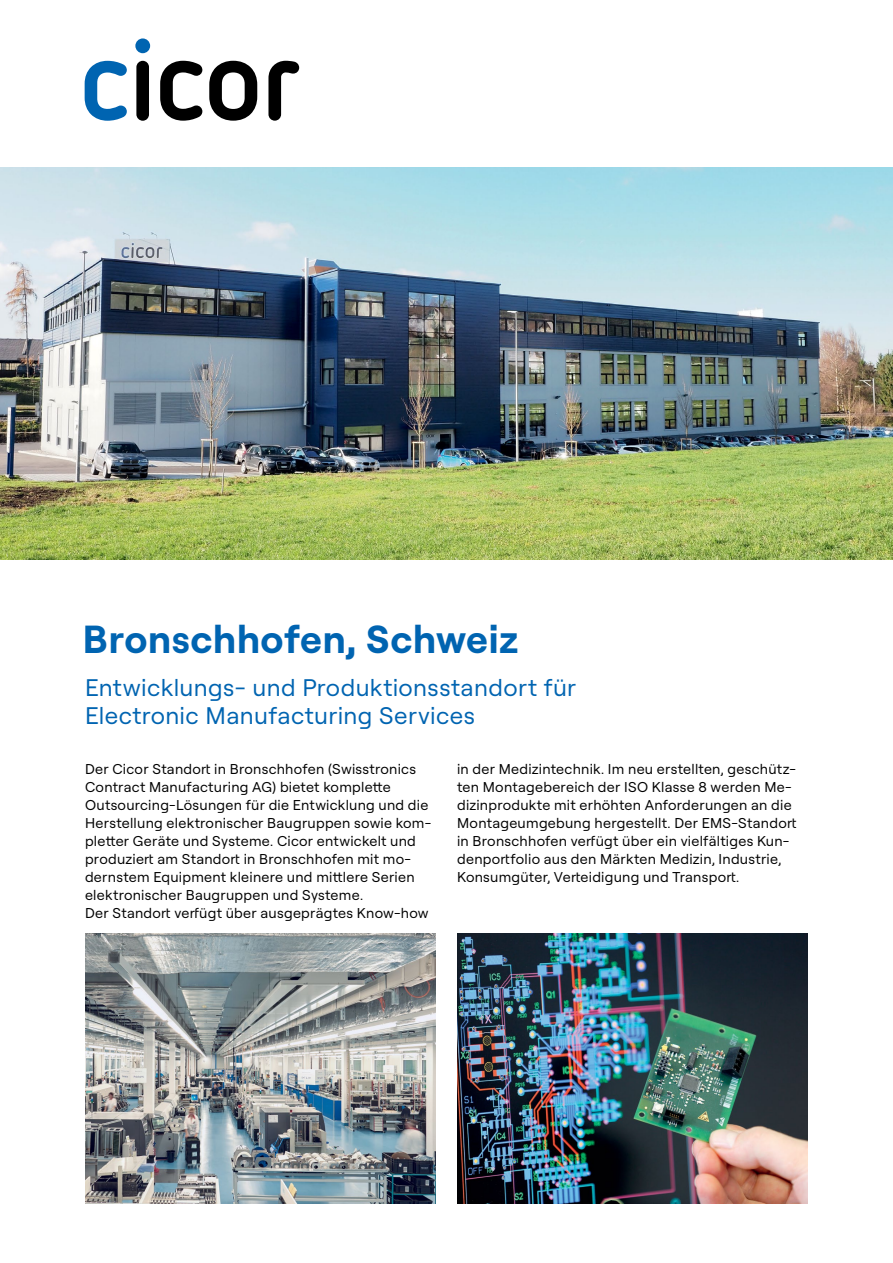
<style>
.page{position:relative;width:893px;height:1263px;background:#fff}
.page>*{position:absolute;margin:0;border:0;box-sizing:border-box;transform-origin:0 0}
.t1{font:700 39.15px "Roobert";letter-spacing:.015em;color:#0064b1}
.t2{font:24px/28.8px "Roobert";letter-spacing:.015em;color:#0064b1}
.t3{font:14.25px/18px "Roobert";letter-spacing:.02em;color:#000}
</style>
<div class="page">
<svg style="left:85px;top:61px;width:42px;height:60px"></svg>
<div style="left:135px;top:38px;width:15px;height:15px;background:#0064b1;border-radius:50%"></div>
<div style="left:136px;top:61px;width:13px;height:60px;background:#000;border-radius:6px"></div>
<svg style="left:160px;top:61px;width:42px;height:60px"></svg>
<svg style="left:209px;top:61px;width:48px;height:60px"></svg>
<svg style="left:268px;top:61px;width:31px;height:60px"></svg>
<img style="left:0;top:168px;width:893px;height:392px">
<img style="left:85px;top:933px;width:351px;height:270px">
<img style="left:457px;top:933px;width:351px;height:270px">
<h1 class="t1" style="left:83px;top:611px;width:437px">Bronschhofen, Schweiz</h1>
<h2 class="t2" style="left:85px;top:671px;width:493px">Entwicklungs- und Produktionsstandort für<br>Electronic Manufacturing Services</h2>
<p class="t3" style="left:85px;top:759px;width:348px">Der Cicor Standort in Bronschhofen (Swisstronics Contract Manufacturing AG) bietet komplette Outsourcing-Lösungen für die Entwicklung und die Herstellung elektronischer Baugruppen sowie kom&shy;pletter Geräte und Systeme. Cicor entwickelt und produziert am Standort in Bronschhofen mit mo&shy;dernstem Equipment kleinere und mittlere Serien elektronischer Baugruppen und Systeme.<br>Der Standort verfügt über ausgeprägtes Know-how</p>
<p class="t3" style="left:457px;top:759px;width:341px">in der Medizintechnik. Im neu erstellten, geschütz&shy;ten Montagebereich der ISO Klasse 8 werden Me&shy;dizinprodukte mit erhöhten Anforderungen an die Montageumgebung hergestellt. Der EMS-Standort in Bronschhofen verfügt über ein vielfältiges Kun&shy;denportfolio aus den Märkten Medizin, Industrie, Konsumgüter, Verteidigung und Transport.</p>
</div>
